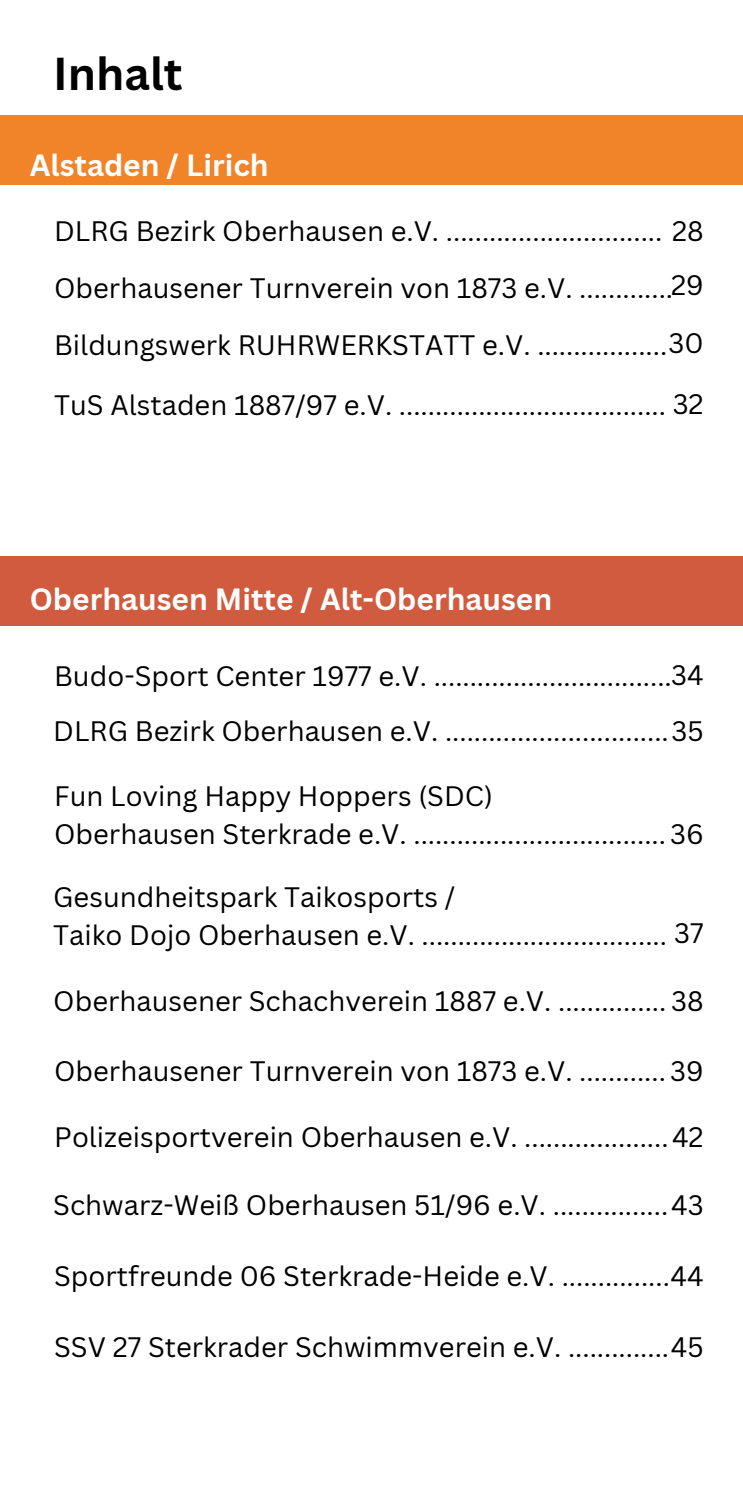
<style>
.page{position:relative;width:743px;height:1489px;background:#fff}
.page>*{position:absolute;margin:0;border:0;box-sizing:border-box;transform-origin:0 0}
.t1{font:700 45px "Canva Sans";color:#000}
.t2{font:700 29.75px "Canva Sans";color:#fff}
.t3{font:27.5px "Canva Sans";color:#000}
</style>
<div class="page">
<div style="left:0;top:116px;width:742px;height:69px;background:#f18329"></div>
<div style="left:0;top:556px;width:742px;height:69px;background:#d15b3f"></div>
<p class="t1" style="left:53px;top:42px;width:131px">Inhalt</p>
<p class="t2" style="left:30px;top:144px;width:240px">Alstaden / Lirich</p>
<p class="t3" style="left:54px;top:212px;width:651px">DLRG Bezirk Oberhausen e.V. .............................. 28</p>
<p class="t3" style="left:54px;top:269px;width:620px">Oberhausener Turnverein von 1873 e.V. .............</p>
<p class="t3" style="left:54px;top:326px;width:651px">Bildungswerk RUHRWERKSTATT e.V. ..................30</p>
<p class="t3" style="left:54px;top:386px;width:651px">TuS Alstaden 1887/97 e.V. ..................................... 32</p>
<p class="t3" style="left:671px;top:266px;width:34px">29</p>
<p class="t2" style="left:30px;top:578px;width:524px">Oberhausen Mitte / Alt-Oberhausen</p>
<p class="t3" style="left:54px;top:656px;width:651px">Budo-Sport Center 1977 e.V. .................................34</p>
<p class="t3" style="left:53px;top:712px;width:652px">DLRG Bezirk Oberhausen e.V. ...............................35</p>
<p class="t3" style="left:54px;top:777px;width:440px">Fun Loving Happy Hoppers (SDC)</p>
<p class="t3" style="left:54px;top:814px;width:651px">Oberhausen Sterkrade e.V. ...................................36</p>
<p class="t3" style="left:53px;top:878px;width:403px">Gesundheitspark Taikosports /</p>
<p class="t3" style="left:53px;top:915px;width:652px">Taiko Dojo Oberhausen e.V. .................................. 37</p>
<p class="t3" style="left:53px;top:982px;width:652px">Oberhausener Schachverein 1887 e.V. ............... 38</p>
<p class="t3" style="left:54px;top:1052px;width:651px">Oberhausener Turnverein von 1873 e.V. ............ 39</p>
<p class="t3" style="left:54px;top:1117px;width:651px">Polizeisportverein Oberhausen e.V. ....................42</p>
<p class="t3" style="left:53px;top:1185px;width:652px">Schwarz-Weiß Oberhausen 51/96 e.V. ................43</p>
<p class="t3" style="left:54px;top:1256px;width:651px">Sportfreunde 06 Sterkrade-Heide e.V. ...............44</p>
<p class="t3" style="left:54px;top:1328px;width:651px">SSV 27 Sterkrader Schwimmverein e.V. ..............45</p>
</div>
